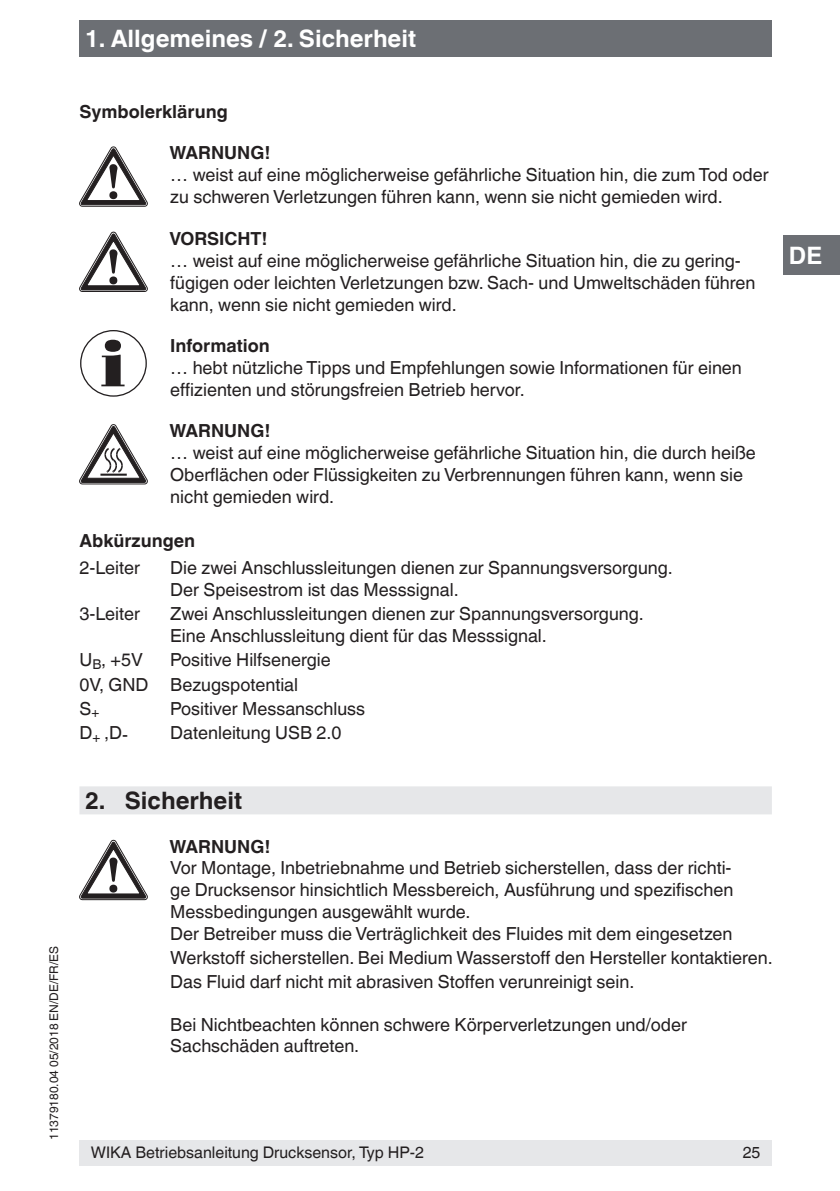
<style>
.page{position:relative;width:840px;height:1191px;background:#fff}
.page>*{position:absolute;margin:0;border:0;box-sizing:border-box;transform-origin:0 0}
.t1{font:700 24px "Helvetica World";color:#fff}
.t2{font:700 24px "Helvetica World";color:#231f20}
.t3{font:18px/22px "Helvetica World";color:#231f20}
.t4{font:700 18px "Helvetica World";color:#231f20}
.t5{font:16px "Helvetica World";color:#231f20}
.t6{font:12px "Helvetica World";color:#231f20}
</style>
<div class="page">
<div style="left:79px;top:1140px;width:692px;height:25px;background:#e6e7e9"></div>
<div style="left:79px;top:20px;width:692px;height:37px;background:#6c6f74"></div>
<div style="left:782px;top:236px;width:57px;height:39px;background:#6c6f74"></div>
<div style="left:79px;top:786px;width:692px;height:28px;background:#e6e7e9"></div>
<svg style="left:79px;top:147px;width:68px;height:59px"></svg>
<svg style="left:79px;top:232px;width:68px;height:60px"></svg>
<svg style="left:101px;top:340px;width:23px;height:46px"></svg>
<div style="left:80px;top:330px;width:67px;height:67px;border:1px solid #231f20;border-radius:50%"></div>
<svg style="left:79px;top:424px;width:68px;height:60px"></svg>
<svg style="left:79px;top:840px;width:68px;height:59px"></svg>
<p class="t6" style="left:47px;top:1140px;width:195px;rotate:-90deg">11379180.04 05/2018 EN/DE/FR/ES</p>
<h1 class="t1" style="left:85px;top:25px;width:332px">1. Allgemeines / 2. Sicherheit</h1>
<p class="t4" style="left:79px;top:101px;width:150px">Symbolerklärung</p>
<p class="t4" style="left:169px;top:143px;width:102px">WARNUNG!</p>
<p class="t3" style="left:170px;top:164px;width:599px">… weist auf eine möglicherweise gefährliche Situation hin, die zum Tod oder zu schweren Verletzungen führen kann, wenn sie nicht gemieden wird.</p>
<p class="t4" style="left:169px;top:228px;width:100px">VORSICHT!</p>
<p class="t3" style="left:170px;top:249px;width:586px">… weist auf eine möglicherweise gefährliche Situation hin, die zu gering&shy;fügigen oder leichten Verletzungen bzw. Sach- und Umweltschäden führen kann, wenn sie nicht gemieden wird.</p>
<p class="t4" style="left:170px;top:335px;width:101px">Information</p>
<p class="t3" style="left:170px;top:356px;width:572px">… hebt nützliche Tipps und Empfehlungen sowie Informationen für einen effizienten und störungsfreien Betrieb hervor.</p>
<p class="t4" style="left:169px;top:420px;width:102px">WARNUNG!</p>
<p class="t3" style="left:170px;top:442px;width:586px">… weist auf eine möglicherweise gefährliche Situation hin, die durch heiße<br>Oberflächen oder Flüssigkeiten zu Verbrennungen führen kann, wenn sie nicht gemieden wird.</p>
<p class="t4" style="left:79px;top:530px;width:117px">Abkürzungen</p>
<p class="t3" style="left:79px;top:556px;width:62px">2-Leiter</p>
<p class="t3" style="left:170px;top:556px;width:504px">Die zwei Anschlussleitungen dienen zur Spannungsversorgung.<br>Der Speisestrom ist das Messsignal.</p>
<p class="t3" style="left:79px;top:602px;width:62px">3-Leiter</p>
<p class="t3" style="left:170px;top:602px;width:475px">Zwei Anschlussleitungen dienen zur Spannungsversorgung.<br>Eine Anschlussleitung dient für das Messsignal.</p>
<p class="t3" style="left:79px;top:649px;width:65px">U<sub>B</sub>, +5V</p>
<p class="t3" style="left:79px;top:648px;width:253px;line-height:24.2px;text-indent:91px">Positive Hilfsenergie<br>0V, GND Bezugspotential<br>S<sub>+</sub></p>
<p class="t3" style="left:170px;top:697px;width:196px">Positiver Messanschluss</p>
<p class="t3" style="left:79px;top:722px;width:50px">D<sub>+</sub> ,D-</p>
<p class="t3" style="left:170px;top:722px;width:173px">Datenleitung USB 2.0</p>
<h1 class="t2" style="left:85px;top:786px;width:158px">2. Sicherheit</h1>
<p class="t4" style="left:169px;top:836px;width:102px">WARNUNG!</p>
<p class="t3" style="left:170px;top:857px;width:564px">Vor Montage, Inbetriebnahme und Betrieb sicherstellen, dass der richti&shy;ge Drucksensor hinsichtlich Messbereich, Ausführung und spezifischen Messbedingungen ausgewählt wurde.<br>Der Betreiber muss die Verträglichkeit des Fluides mit dem eingesetzen</p>
<p class="t3" style="left:170px;top:945px;width:603px;line-height:24px">Werkstoff sicherstellen. Bei Medium Wasserstoff den Hersteller kontaktieren.<br>Das Fluid darf nicht mit abrasiven Stoffen verunreinigt sein.</p>
<p class="t3" style="left:170px;top:1013px;width:518px">Bei Nichtbeachten können schwere Körperverletzungen und/oder<br>Sachschäden auftreten.</p>
<h1 class="t1" style="left:788px;top:242px;width:35px">DE</h1>
<p class="t5" style="left:91px;top:1143px;width:334px">WIKA Betriebsanleitung Drucksensor, Typ HP-2</p>
<p class="t5" style="left:742px;top:1143px;width:19px">25</p>
</div>
